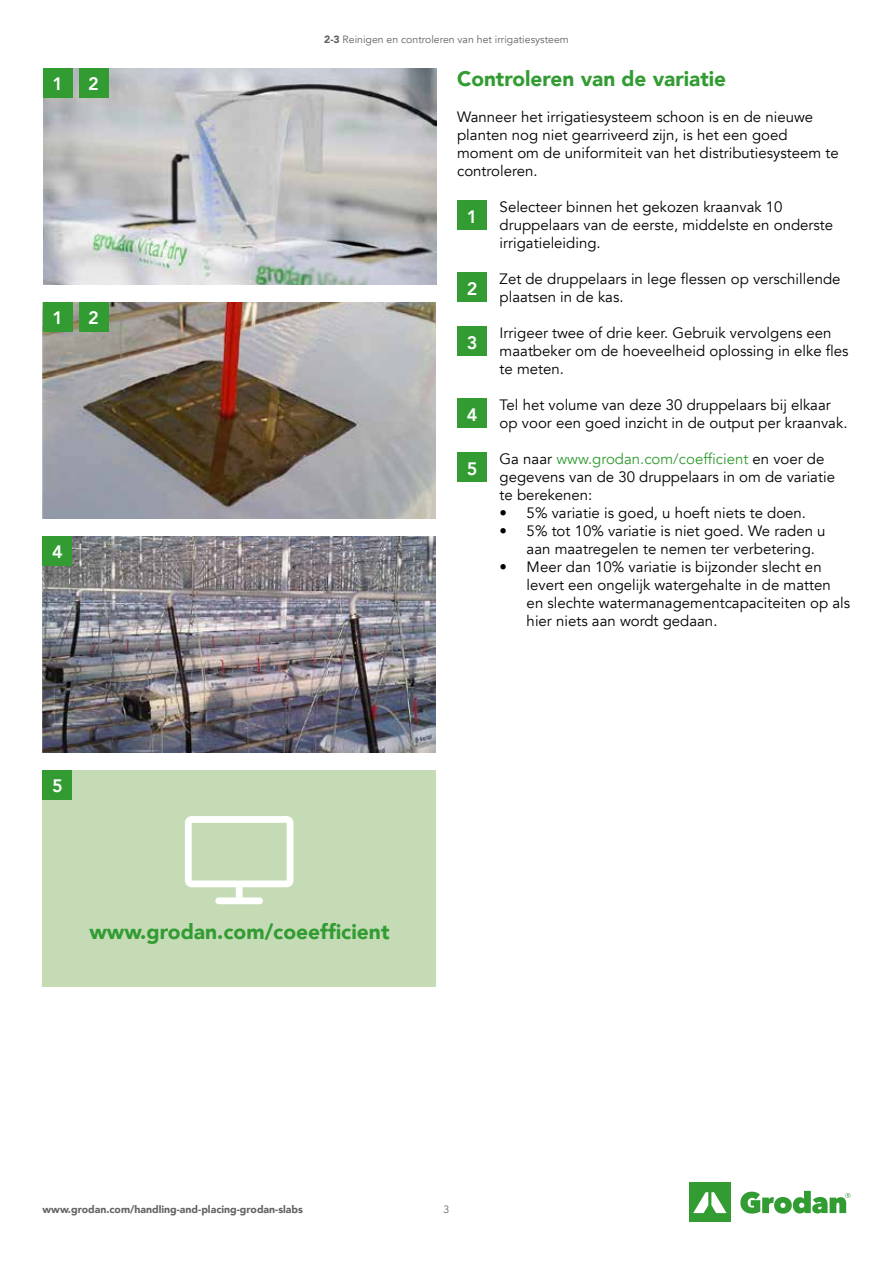
<style>
.page{position:relative;width:893px;height:1263px;background:#fff}
.page>*{position:absolute;margin:0;border:0;box-sizing:border-box;transform-origin:0 0}
.t1{font:900 21px "Avenir";color:#329c32}
.t2{font:800 18px "Avenir";color:#fff}
.t3{font:15px/18px "Avenir";color:#000}
.t4{font:900 10.5px "Avenir";color:#646363}
.t5{font:10.5px "Avenir";color:#646363}
.s1{font-weight:900}
.s2{color:#329c32}
</style>
<div class="page">
<div style="left:689px;top:1182px;width:42px;height:40px;background:#329c32"></div>
<svg style="left:693px;top:1192px;width:33px;height:21px"></svg>
<svg style="left:740px;top:1191px;width:110px;height:23px"></svg>
<img style="left:43px;top:68px;width:393px;height:216px">
<div style="left:43px;top:770px;width:393px;height:216px;background:#c4dbb6"></div>
<img style="left:43px;top:302px;width:393px;height:216px">
<img style="left:43px;top:536px;width:393px;height:216px">
<div style="left:79px;top:68px;width:29px;height:30px;background:#329c32"></div>
<div style="left:79px;top:302px;width:29px;height:30px;background:#329c32"></div>
<div style="left:43px;top:536px;width:29px;height:30px;background:#329c32"></div>
<div style="left:43px;top:770px;width:29px;height:30px;background:#329c32"></div>
<div style="left:457px;top:200px;width:30px;height:30px;background:#329c32"></div>
<div style="left:457px;top:272px;width:30px;height:30px;background:#329c32"></div>
<div style="left:457px;top:326px;width:30px;height:30px;background:#329c32"></div>
<div style="left:457px;top:398px;width:30px;height:30px;background:#329c32"></div>
<div style="left:457px;top:452px;width:30px;height:30px;background:#329c32"></div>
<div style="left:43px;top:68px;width:30px;height:30px;background:#329c32"></div>
<div style="left:43px;top:302px;width:30px;height:30px;background:#329c32"></div>
<svg style="left:185px;top:816px;width:108px;height:88px"></svg>
<p class="t2" style="left:53px;top:70px;width:12px">1</p>
<p class="t2" style="left:88px;top:70px;width:12px">2</p>
<p class="t2" style="left:53px;top:304px;width:12px">1</p>
<p class="t2" style="left:88px;top:304px;width:12px">2</p>
<p class="t2" style="left:52px;top:538px;width:12px">4</p>
<p class="t5" style="left:324px;top:33px;width:246px"><span class="s1">2-3</span> Reinigen en controleren van het irrigatiesysteem</p>
<h1 class="t1" style="left:457px;top:61px;width:271px">Controleren van de variatie</h1>
<p class="t3" style="left:457px;top:108px;width:383px">Wanneer het irrigatiesysteem schoon is en de nieuwe planten nog niet gearriveerd zijn, is het een goed moment om de uniformiteit van het distributiesysteem te controleren.</p>
<p class="t3" style="left:500px;top:198px;width:335px">Selecteer binnen het gekozen kraanvak 10 druppelaars van de eerste, middelste en onderste irrigatieleiding.</p>
<p class="t3" style="left:500px;top:270px;width:342px">Zet de druppelaars in lege flessen op verschillende plaatsen in de kas.</p>
<p class="t3" style="left:500px;top:324px;width:350px">Irrigeer twee of drie keer. Gebruik vervolgens een maatbeker om de hoeveelheid oplossing in elke fles te meten.</p>
<p class="t3" style="left:500px;top:396px;width:349px">Tel het volume van deze 30 druppelaars bij elkaar op voor een goed inzicht in de output per kraanvak.</p>
<p class="t3" style="left:500px;top:450px;width:337px">Ga naar <span class="s2">www.grodan.com/coefficient</span> en voer de gegevens van de 30 druppelaars in om de variatie te berekenen:</p>
<p class="t3" style="left:500px;top:504px;width:308px">• 5% variatie is goed, u hoeft niets te doen.</p>
<p class="t3" style="left:527px;top:522px;width:300px;text-indent:-27px">• 5% tot 10% variatie is niet goed. We raden u aan maatregelen te nemen ter verbetering.</p>
<p class="t3" style="left:527px;top:558px;width:325px;text-indent:-27px">• Meer dan 10% variatie is bijzonder slecht en levert een ongelijk watergehalte in de matten en slechte watermanagementcapaciteiten op als hier niets aan wordt gedaan.</p>
<p class="t2" style="left:467px;top:202px;width:12px">1</p>
<p class="t2" style="left:467px;top:274px;width:12px">2</p>
<p class="t2" style="left:467px;top:328px;width:12px">3</p>
<p class="t2" style="left:467px;top:400px;width:12px">4</p>
<p class="t2" style="left:467px;top:454px;width:12px">5</p>
<p class="t2" style="left:52px;top:772px;width:12px">5</p>
<h1 class="t1" style="left:89px;top:914px;width:302px">www.grodan.com/coeefficient</h1>
<p class="t4" style="left:43px;top:1200px;width:262px">www.grodan.com/handling-and-placing-grodan-slabs</p>
<p class="t5" style="left:444px;top:1203px;width:7px">3</p>
</div>
